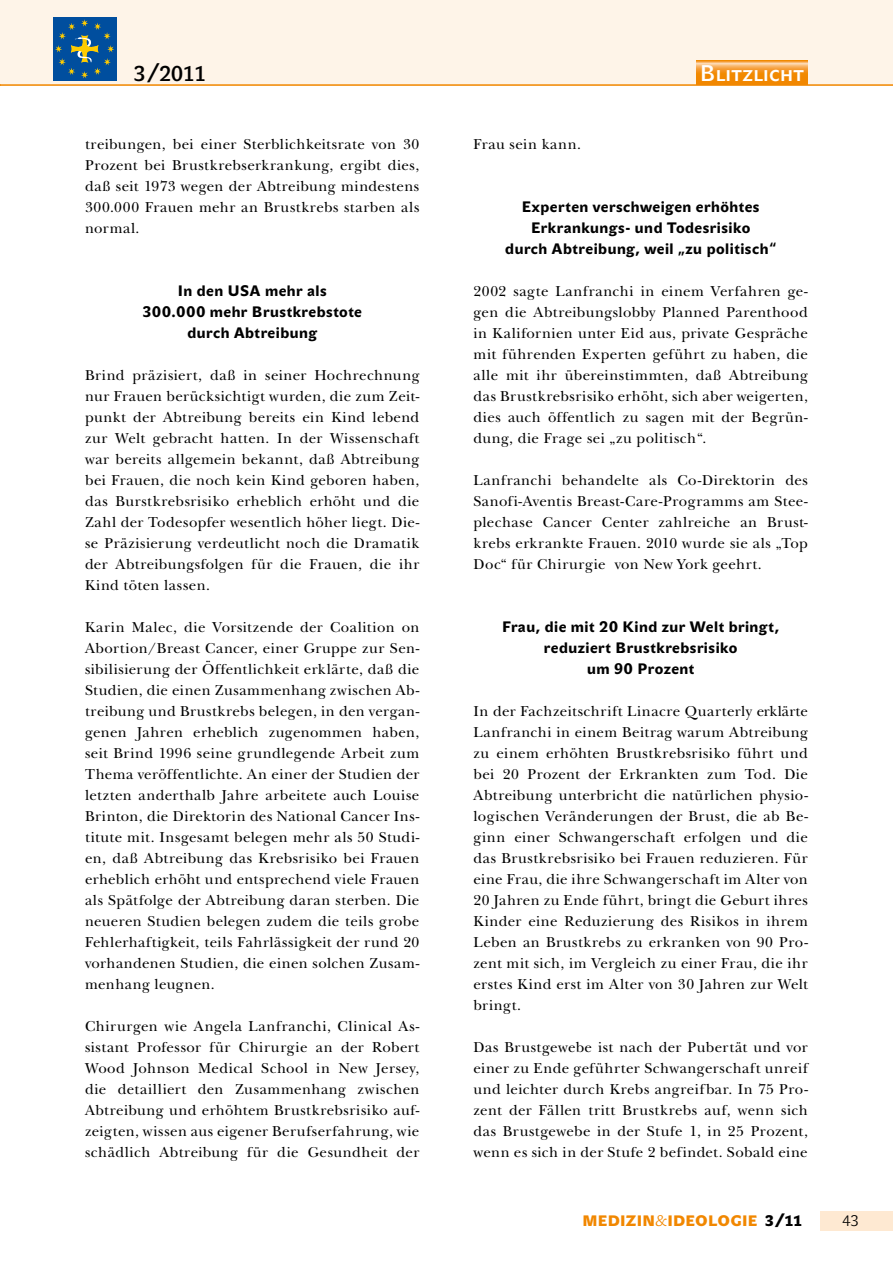
<style>
.page{position:relative;width:893px;height:1263px;background:#fff}
.page>*{position:absolute;margin:0;border:0;box-sizing:border-box;transform-origin:0 0}
.t1{font:22.5px "John Sans Medium Pro";letter-spacing:.02em;color:#fff}
.t2{font:21px "John Sans Medium Pro";color:#000}
.t3{font:15px/21px "New Baskerville Std";letter-spacing:.03em;color:#000;text-align:justify}
.t4{font:700 15px/21px "John Sans Medium Pro";letter-spacing:.035em;color:#000;text-align:center}
.t5{font:15px "John Sans Black Pro";letter-spacing:.015em;color:#f18700}
.t6{font:15px "John Sans Lite Pro";color:#000}
.s1{font-family:"John Sans Lite Pro"}
.s2{color:#000}
</style>
<div class="page">
<div style="left:1px;top:0;width:892px;height:86px;background:#fef4e8"></div>
<div style="left:820px;top:1211px;width:73px;height:19px;background:#fee9d2"></div>
<hr style="left:0;top:0;width:1px;height:86px;background:#fef4e8">
<hr style="left:0;top:84px;width:893px;height:2px;background:#f18700">
<div style="left:53px;top:17px;width:63px;height:63px;background:#004e9e"></div>
<svg style="left:55px;top:19px;width:59px;height:59px"></svg>
<svg style="left:696px;top:61px;width:112px;height:23px;background:#f49a2a"></svg>
<h2 class="t2" style="left:134px;top:61px;width:74px">3/2011</h2>
<h1 class="t1" style="left:700px;top:60px;width:105px">Blitzlicht</h1>
<p class="t3" style="left:85px;top:133px;width:336px">treibungen, bei einer Sterblichkeitsrate von 30<br>Prozent bei Brustkrebserkrankung, ergibt dies, daß seit 1973 wegen der Abtreibung mindestens 300.000 Frauen mehr an Brustkrebs starben als normal.</p>
<p class="t4" style="left:143px;top:280px;width:221px">In den USA mehr als<br>300.000 mehr Brustkrebstote durch Abtreibung</p>
<p class="t3" style="left:85px;top:364px;width:336px">Brind präzisiert, daß in seiner Hochrechnung nur Frauen berücksichtigt wurden, die zum Zeit&shy;punkt der Abtreibung bereits ein Kind lebend zur Welt gebracht hatten. In der Wissenschaft war bereits allgemein bekannt, daß Abtreibung bei Frauen, die noch kein Kind geboren haben, das Burstkrebsrisiko erheblich erhöht und die Zahl der Todesopfer wesentlich höher liegt. Die&shy;se Präzisierung verdeutlicht noch die Dramatik der Abtreibungsfolgen für die Frauen, die ihr Kind töten lassen.</p>
<p class="t3" style="left:85px;top:616px;width:336px">Karin Malec, die Vorsitzende der Coalition on Abortion/Breast Cancer, einer Gruppe zur Sen&shy;sibilisierung der Öffentlichkeit erklärte, daß die Studien, die einen Zusammenhang zwischen Ab&shy;treibung und Brustkrebs belegen, in den vergan&shy;genen Jahren erheblich zugenommen haben, seit Brind 1996 seine grundlegende Arbeit zum Thema veröffentlichte. An einer der Studien der letzten anderthalb Jahre arbeitete auch Louise Brinton, die Direktorin des National Cancer Ins&shy;titute mit. Insgesamt belegen mehr als 50 Studi&shy;en, daß Abtreibung das Krebsrisiko bei Frauen erheblich erhöht und entsprechend viele Frauen als Spätfolge der Abtreibung daran sterben. Die neueren Studien belegen zudem die teils grobe Fehlerhaftigkeit, teils Fahrlässigkeit der rund 20 vorhandenen Studien, die einen solchen Zusam&shy;menhang leugnen.</p>
<p class="t3" style="left:85px;top:1015px;width:336px">Chirurgen wie Angela Lanfranchi, Clinical As&shy;sistant Professor für Chirurgie an der Robert Wood Johnson Medical School in New Jersey, die detailliert den Zusammenhang zwischen Abtreibung und erhöhtem Brustkrebsrisiko auf&shy;zeigten, wissen aus eigener Berufserfahrung, wie schädlich Abtreibung für die Gesundheit der</p>
<p class="t3" style="left:473px;top:133px;width:109px">Frau sein kann.</p>
<p class="t4" style="left:505px;top:196px;width:272px">Experten verschweigen erhöhtes<br>Erkrankungs- und Todesrisiko<br>durch Abtreibung, weil „zu politisch“</p>
<p class="t3" style="left:473px;top:280px;width:336px">2002 sagte Lanfranchi in einem Verfahren ge&shy;gen die Abtreibungslobby Planned Parenthood in Kalifornien unter Eid aus, private Gespräche mit führenden Experten geführt zu haben, die alle mit ihr übereinstimmten, daß Abtreibung das Brustkrebsrisiko erhöht, sich aber weigerten, dies auch öffentlich zu sagen mit der Begrün&shy;dung, die Frage sei „zu politisch“.</p>
<p class="t3" style="left:473px;top:469px;width:336px">Lanfranchi behandelte als Co-Direktorin des Sanofi-Aventis Breast-Care-Programms am Stee&shy;plechase Cancer Center zahlreiche an Brust&shy;krebs erkrankte Frauen. 2010 wurde sie als „Top Doc“ für Chirurgie von New York geehrt.</p>
<p class="t4" style="left:502px;top:616px;width:279px">Frau, die mit 20 Kind zur Welt bringt, reduziert Brustkrebsrisiko<br>um 90 Prozent</p>
<p class="t3" style="left:473px;top:700px;width:336px">In der Fachzeitschrift Linacre Quarterly erklärte Lanfranchi in einem Beitrag warum Abtreibung zu einem erhöhten Brustkrebsrisiko führt und bei 20 Prozent der Erkrankten zum Tod. Die Abtreibung unterbricht die natürlichen physio&shy;logischen Veränderungen der Brust, die ab Be&shy;ginn einer Schwangerschaft erfolgen und die das Brustkrebsrisiko bei Frauen reduzieren. Für eine Frau, die ihre Schwangerschaft im Alter von 20 Jahren zu Ende führt, bringt die Geburt ihres Kinder eine Reduzierung des Risikos in ihrem Leben an Brustkrebs zu erkranken von 90 Pro&shy;zent mit sich, im Vergleich zu einer Frau, die ihr erstes Kind erst im Alter von 30 Jahren zur Welt bringt.</p>
<p class="t3" style="left:473px;top:1036px;width:336px">Das Brustgewebe ist nach der Pubertät und vor einer zu Ende geführter Schwangerschaft unreif und leichter durch Krebs angreifbar. In 75 Pro&shy;zent der Fällen tritt Brustkrebs auf, wenn sich das Brustgewebe in der Stufe 1, in 25 Prozent, wenn es sich in der Stufe 2 befindet. Sobald eine</p>
<p class="t5" style="left:582px;top:1212px;width:221px">MEDIZIN<span class="s1">&amp;</span>I DEOLOGIE <span class="s2">3/11</span></p>
<p class="t6" style="left:842px;top:1212px;width:18px">43</p>
</div>
